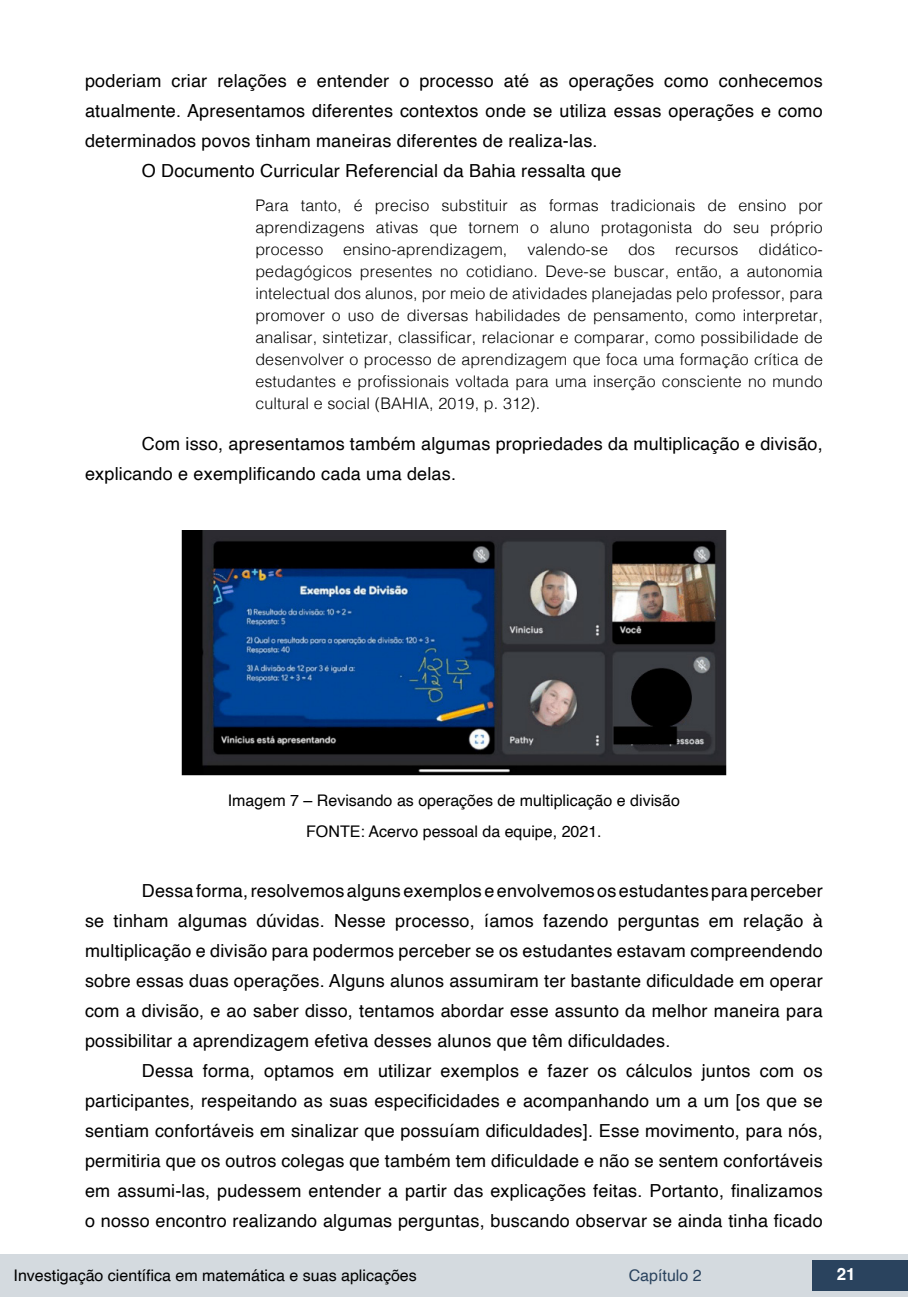
<style>
.page{position:relative;width:908px;height:1304px;background:#fff}
.page>*{position:absolute;margin:0;border:0;box-sizing:border-box;transform-origin:0 0}
.t1{font:18px/30px "Helvetica";letter-spacing:.01em;color:#000;text-align:justify}
.t2{font:700 16.8px "Helvetica";color:#fff}
.t3{font:300 16px/22px "Helvetica";letter-spacing:.01em;color:#000;text-align:justify}
.t4{font:16px/30.6px "Helvetica";color:#000;text-align:center}
.t5{font:16px "Helvetica";color:#2a435e}
</style>
<div class="page">
<div style="left:0;top:1254px;width:906px;height:43px;background:#d4dadf"></div>
<div style="left:812px;top:1261px;width:95px;height:30px;background:#2a435e"></div>
<img style="left:181px;top:530px;width:545px;height:246px">
<p class="t1" style="left:85px;top:66px;width:738px">poderiam criar relações e entender o processo até as operações como conhecemos</p>
<p class="t1" style="left:85px;top:96px;width:738px">atualmente. Apresentamos diferentes contextos onde se utiliza essas operações e como</p>
<p class="t1" style="left:85px;top:126px;width:513px">determinados povos tinham maneiras diferentes de realiza-las.</p>
<p class="t1" style="left:142px;top:156px;width:481px">O Documento Curricular Referencial da Bahia ressalta que</p>
<p class="t3" style="left:255px;top:193px;width:568px">Para tanto, é preciso substituir as formas tradicionais de ensino por aprendizagens ativas que tornem o aluno protagonista do seu próprio processo ensino-aprendizagem, valendo-se dos recursos didático&shy;pedagógicos presentes no cotidiano. Deve-se buscar, então, a autonomia intelectual dos alunos, por meio de atividades planejadas pelo professor, para promover o uso de diversas habilidades de pensamento, como interpretar, analisar, sintetizar, classificar, relacionar e comparar, como possibilidade de desenvolver o processo de aprendizagem que foca uma formação crítica de estudantes e profissionais voltada para uma inserção consciente no mundo cultural e social (BAHIA, 2019, p. 312).</p>
<p class="t1" style="left:85px;top:429px;width:738px;text-indent:57px">Com isso, apresentamos também algumas propriedades da multiplicação e divisão, explicando e exemplificando cada uma delas.</p>
<p class="t4" style="left:228px;top:786px;width:453px">Imagem 7 – Revisando as operações de multiplicação e divisão<br>FONTE: Acervo pessoal da equipe, 2021.</p>
<p class="t1" style="left:85px;top:876px;width:738px;text-indent:57px">Dessa forma, resolvemos alguns exemplos e envolvemos os estudantes para perceber se tinham algumas dúvidas. Nesse processo, íamos fazendo perguntas em relação à multiplicação e divisão para podermos perceber se os estudantes estavam compreendendo sobre essas duas operações. Alguns alunos assumiram ter bastante dificuldade em operar com a divisão, e ao saber disso, tentamos abordar esse assunto da melhor maneira para possibilitar a aprendizagem efetiva desses alunos que têm dificuldades.</p>
<p class="t1" style="left:85px;top:1056px;width:738px;text-indent:57px">Dessa forma, optamos em utilizar exemplos e fazer os cálculos juntos com os participantes, respeitando as suas especificidades e acompanhando um a um [os que se sentiam confortáveis em sinalizar que possuíam dificuldades]. Esse movimento, para nós, permitiria que os outros colegas que também tem dificuldade e não se sentem confortáveis em assumi-las, pudessem entender a partir das explicações feitas. Portanto, finalizamos o nosso encontro realizando algumas perguntas, buscando observar se ainda tinha ficado</p>
<p class="t4" style="left:14px;top:1260px;width:404px">Investigação científica em matemática e suas aplicações</p>
<p class="t5" style="left:628px;top:1263px;width:74px">Capítulo 2</p>
<p class="t2" style="left:836px;top:1264px;width:20px">21</p>
</div>
